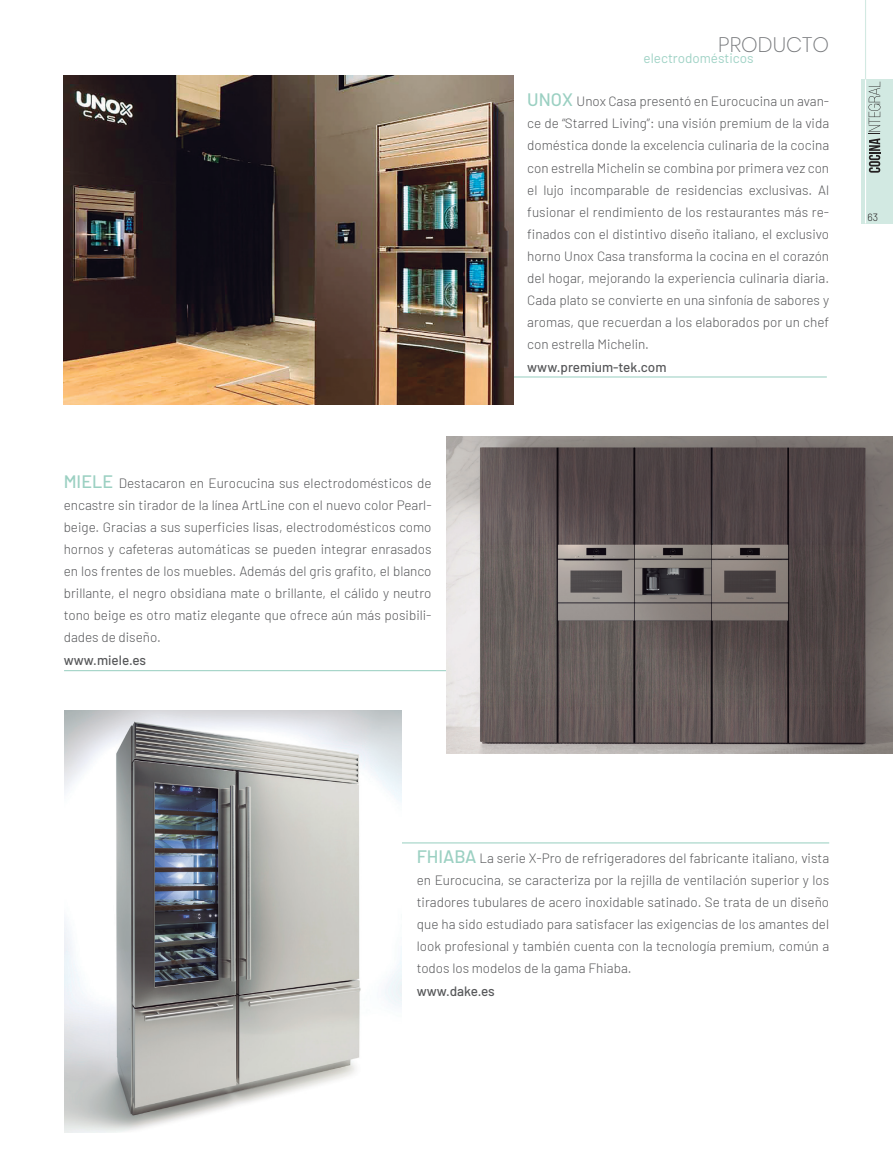
<style>
.page{position:relative;width:893px;height:1149px;background:#fff}
.page>*{position:absolute;margin:0;border:0;box-sizing:border-box;transform-origin:0 0}
.t1{font:200 21px "Poppins";color:#76787b}
.t2{font:300 13.5px/22px "Barlow";color:#57585a;text-align:justify}
.t3{font:500 13.5px "Barlow";color:#57585a}
.t4{font:13.5px "Barlow";color:#9fd2c5}
.t5{font:300 10.5px "Barlow";color:#231f20}
.s1{font-weight:500;font-size:18px;color:#9bd0c2}
</style>
<div class="page">
<div style="left:861px;top:79px;width:32px;height:144px;background:#d2e9e2"></div>
<hr style="left:865px;top:78px;width:1px;height:145px;background:#fff">
<hr style="left:865px;top:0;width:1px;height:79px;background:#d2e9e2">
<svg style="left:868px;top:82px;width:12px;height:91px"></svg>
<hr style="left:391px;top:376px;width:436px;height:1px;background:#96cebf">
<img style="left:64px;top:75px;width:450px;height:329px">
<hr style="left:64px;top:670px;width:436px;height:1px;background:#96cebf">
<img style="left:446px;top:436px;width:447px;height:317px">
<hr style="left:347px;top:842px;width:482px;height:1px;background:#96cebf">
<img style="left:64px;top:710px;width:337px;height:421px">
<p class="t2" style="left:64px;top:470px;width:369px"><span class="s1">MIELE</span> Destacaron en Eurocucina sus electrodomésticos de encastre sin tirador de la línea ArtLine con el nuevo color Pearl&shy;beige. Gracias a sus superficies lisas, electrodomésticos como hornos y cafeteras automáticas se pueden integrar enrasados en los frentes de los muebles. Además del gris grafito, el blanco brillante, el negro obsidiana mate o brillante, el cálido y neutro tono beige es otro matiz elegante que ofrece aún más posibili&shy;dades de diseño.</p>
<p class="t3" style="left:64px;top:649px;width:84px">www.miele.es</p>
<h1 class="t1" style="left:718px;top:32px;width:112px">PRODUCTO</h1>
<p class="t4" style="left:643px;top:49px;width:112px">electrodomésticos</p>
<p class="t2" style="left:527px;top:89px;width:303px"><span class="s1">UNOX</span> Unox Casa presentó en Eurocucina un avan&shy;ce de “Starred Living”: una visión premium de la vida doméstica donde la excelencia culinaria de la cocina con estrella Michelin se combina por primera vez con el lujo incomparable de residencias exclusivas. Al fusionar el rendimiento de los restaurantes más re&shy;finados con el distintivo diseño italiano, el exclusivo horno Unox Casa transforma la cocina en el corazón del hogar, mejorando la experiencia culinaria diaria.<br>Cada plato se convierte en una sinfonía de sabores y aromas, que recuerdan a los elaborados por un chef con estrella Michelin.</p>
<p class="t3" style="left:527px;top:357px;width:141px">www.premium-tek.com</p>
<p class="t5" style="left:867px;top:209px;width:12px">63</p>
<p class="t2" style="left:417px;top:845px;width:414px"><span class="s1">FHIABA</span> La serie X-Pro de refrigeradores del fabricante italiano, vista en Eurocucina, se caracteriza por la rejilla de ventilación superior y los tiradores tubulares de acero inoxidable satinado. Se trata de un diseño que ha sido estudiado para satisfacer las exigencias de los amantes del look profesional y también cuenta con la tecnología premium, común a todos los modelos de la gama Fhiaba.</p>
<p class="t3" style="left:417px;top:980px;width:80px">www.dake.es</p>
</div>
